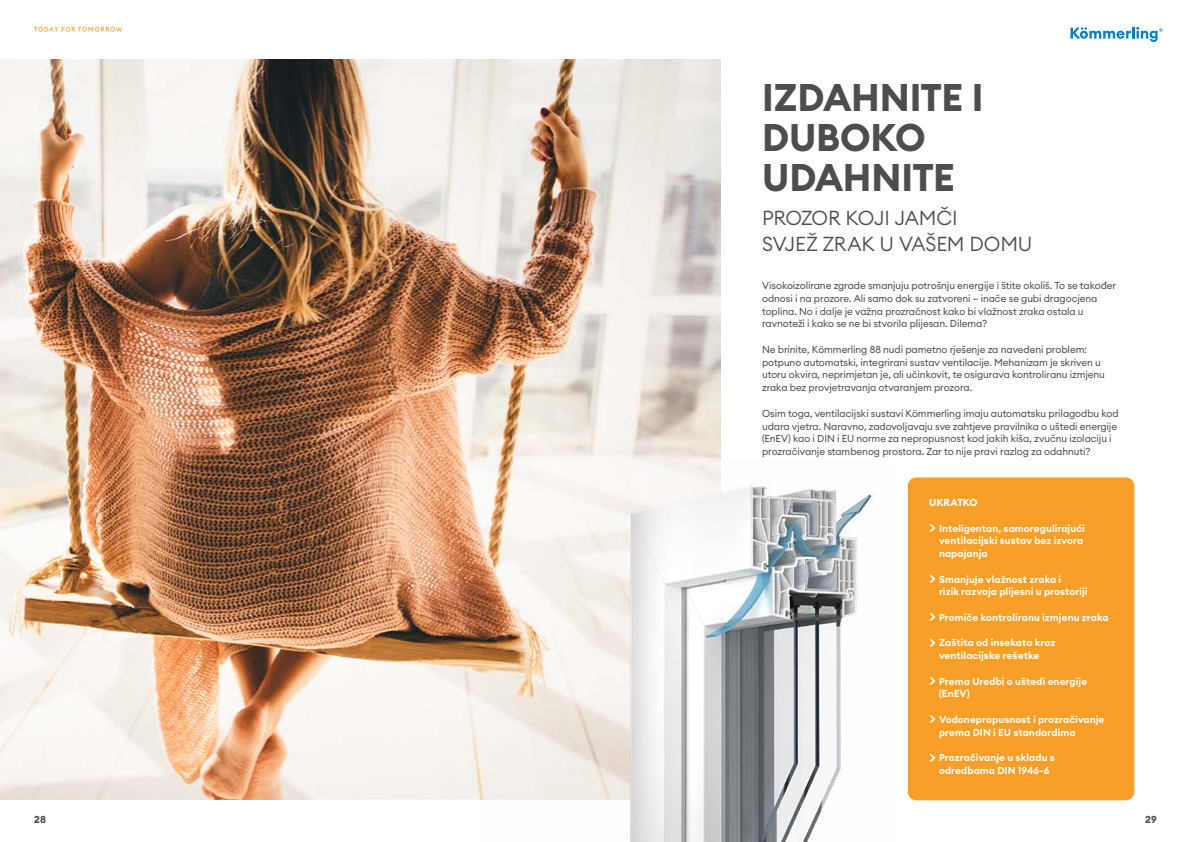
<style>
.page{position:relative;width:1191px;height:842px;background:#fff}
.page>*{position:absolute;margin:0;border:0;box-sizing:border-box;transform-origin:0 0}
.t1{font:700 38px/40px "Euclid Circular A";letter-spacing:-.01em;color:#4d4d4f}
.t2{font:300 20px/25.5px "Euclid Circular A";letter-spacing:-.01em;color:#4d4d4f}
.t3{font:10px/12.8px "Euclid Circular A";letter-spacing:-.01em;color:#4d4d4f}
.t4{font:600 10px/12.8px "Euclid Circular A";letter-spacing:.005em;color:#fff}
.t5{font:700 10px "Euclid Circular A";letter-spacing:-.005em;color:#fff}
.t6{font:700 10px "Euclid Circular A";color:#4d4d4f}
.s1{font-size:14px}
</style>
<div class="page">
<img style="left:0;top:60px;width:720px;height:739px">
<img style="left:483px;top:459px;width:392px;height:383px">
<div style="left:908px;top:477px;width:226px;height:323px;background:#f99f27;border-radius:9px"></div>
<svg style="left:1070px;top:27px;width:92px;height:15px"></svg>
<svg style="left:34px;top:27px;width:88px;height:5px"></svg>
<h1 class="t1" style="left:762px;top:78px;width:223px">IZDAHNITE I<br>DUBOKO<br>UDAHNITE</h1>
<h2 class="t2" style="left:762px;top:205px;width:272px">PROZOR KOJI JAMČI<br>SVJEŽ ZRAK U VAŠEM DOMU</h2>
<p class="t3" style="left:762px;top:279px;width:355px">Visokoizolirane zgrade smanjuju potrošnju energije i štite okoliš. To se također odnosi i na prozore. Ali samo dok su zatvoreni – inače se gubi dragocjena toplina. No i dalje je važna prozračnost kako bi vlažnost zraka ostala u ravnoteži i kako se ne bi stvorila plijesan. Dilema?</p>
<p class="t3" style="left:762px;top:343px;width:344px">Ne brinite, Kömmerling 88 nudi pametno rješenje za navedeni problem: potpuno automatski, integrirani sustav ventilacije. Mehanizam je skriven u utoru okvira, neprimjetan je, ali učinkovit, te osigurava kontroliranu izmjenu zraka bez provjetravanja otvaranjem prozora.</p>
<p class="t3" style="left:762px;top:407px;width:358px">Osim toga, ventilacijski sustavi Kömmerling imaju automatsku prilagodbu kod udara vjetra. Naravno, zadovoljavaju sve zahtjeve pravilnika o uštedi energije (EnEV) kao i DIN i EU norme za nepropusnost kod jakih kiša, zvučnu izolaciju i prozračivanje stambenog prostora. Zar to nije pravi razlog za odahnuti?</p>
<p class="t5" style="left:929px;top:496px;width:50px">UKRATKO</p>
<p class="t4" style="left:939px;top:522px;width:147px;text-indent:-10px"><span class="s1">&gt;</span> Inteligentan, samoregulirajući ventilacijski sustav bez izvora napajanja</p>
<p class="t4" style="left:939px;top:573px;width:150px;text-indent:-10px"><span class="s1">&gt;</span> Smanjuje vlažnost zraka i<br>rizik razvoja plijesni u prostoriji</p>
<p class="t4" style="left:929px;top:611px;width:181px"><span class="s1">&gt;</span> Promiče kontroliranu izmjenu zraka</p>
<p class="t4" style="left:939px;top:636px;width:118px;text-indent:-10px"><span class="s1">&gt;</span> Zaštita od insekata kroz ventilacijske rešetke</p>
<p class="t4" style="left:939px;top:675px;width:150px;text-indent:-10px"><span class="s1">&gt;</span> Prema Uredbi o uštedi energije (EnEV)</p>
<p class="t4" style="left:939px;top:713px;width:167px;text-indent:-10px"><span class="s1">&gt;</span> Vodonepropusnost i prozračivanje prema DIN i EU standardima</p>
<p class="t4" style="left:929px;top:751px;width:127px;text-align:center"><span class="s1">&gt;</span> Prozračivanje u skladu s odredbama DIN 1946-6</p>
<p class="t6" style="left:34px;top:813px;width:13px">28</p>
<p class="t6" style="left:1145px;top:813px;width:13px">29</p>
</div>
